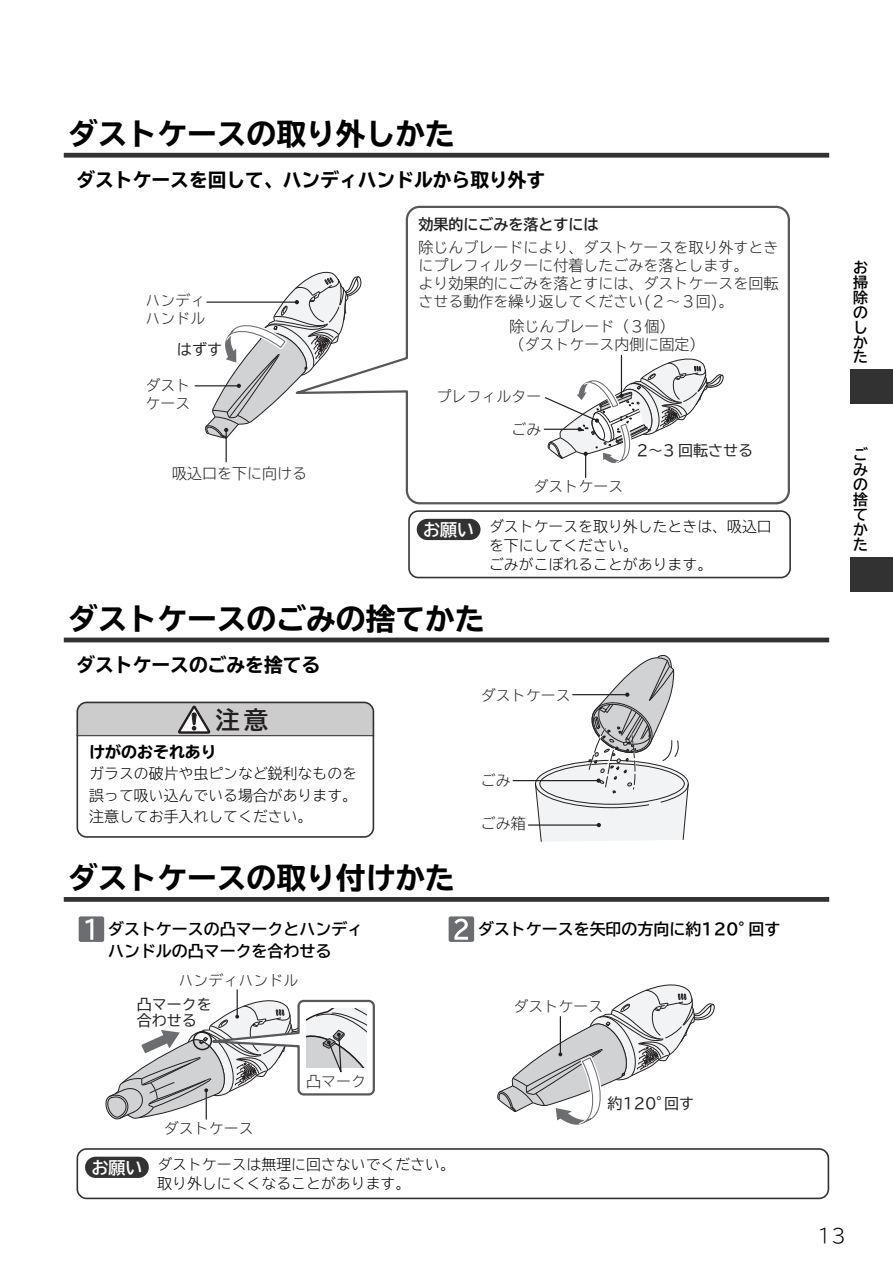
<style>
.page{position:relative;width:893px;height:1263px;background:#fff}
.page>*{position:absolute;margin:0;border:0;box-sizing:border-box;transform-origin:0 0}
.t1{font:700 expanded 29.7px "TBUD Go Std";color:#000}
.t2{font:24.3px "TBUD Go Std Bold 90 pv RKSJ H";color:#231f20}
.t3{font:700 expanded 19.2px "TBUD Go Std";color:#000}
.t4{font:300 19.2px "TBUD Go Std Super";color:#000}
.t5{font:700 16.95px "TBUD Go Std";color:#fff}
.t6{font:700 15.9px/21.3px "TBUD Go Std";color:#000}
.t7{font:700 expanded 15.9px "TBUD Go Std";color:#000}
.t8{font:15px/18px "TBUD Go Std Super Light 90 pv RKSJ H";color:#231f20}
.t9{font:15px/16.2px "TBUD Go Std Regular 90 pv RKSJ H";color:#231f20}
.t10{font:15px "TBUD Go Std Bold 90 pv RKSJ H";color:#231f20}
.t11{font:300 14.85px/19.2px "TBUD Go Std Super";color:#000}
.t12{font:700 14.85px/14.9px "TBUD Go Std";color:#000;text-align:justify}
</style>
<div class="page">
<div style="left:850px;top:557px;width:43px;height:34px;background:#323232"></div>
<div style="left:64px;top:153px;width:765px;height:5px;background:#323232"></div>
<svg style="left:363px;top:206px;width:427px;height:298px"></svg>
<hr style="left:195px;top:385px;width:44px;height:1px;background:#231f20">
<svg style="left:204px;top:271px;width:159px;height:168px"></svg>
<hr style="left:226px;top:430px;width:1px;height:32px;background:#231f20">
<svg style="left:544px;top:357px;width:180px;height:120px"></svg>
<hr style="left:621px;top:355px;width:1px;height:41px;background:#231f20">
<hr style="left:64px;top:638px;width:765px;height:4px;background:#323232">
<hr style="left:528px;top:824px;width:71px;height:2px;background:#231f20">
<hr style="left:513px;top:780px;width:86px;height:1px;background:#231f20">
<svg style="left:535px;top:655px;width:154px;height:187px"></svg>
<hr style="left:573px;top:694px;width:54px;height:1px;background:#231f20">
<div style="left:850px;top:370px;width:43px;height:34px;background:#323232"></div>
<div style="left:64px;top:897px;width:765px;height:5px;background:#323232"></div>
<div style="left:79px;top:916px;width:25px;height:26px;background:#6c6d70;border-radius:2px"></div>
<svg style="left:85px;top:919px;width:8px;height:21px"></svg>
<div style="left:449px;top:916px;width:25px;height:26px;background:#6c6d70;border-radius:2px"></div>
<svg style="left:454px;top:919px;width:14px;height:21px"></svg>
<svg style="left:106px;top:990px;width:269px;height:130px"></svg>
<div style="left:193px;top:1031px;width:19px;height:19px;border:2px solid #231f20;border-radius:50%"></div>
<svg style="left:497px;top:984px;width:217px;height:141px"></svg>
<hr style="left:560px;top:1016px;width:1px;height:38px;background:#231f20">
<svg style="left:77px;top:702px;width:297px;height:136px"></svg>
<hr style="left:77px;top:735px;width:297px;height:1px;background:#323232">
<svg style="left:408px;top:510px;width:383px;height:68px"></svg>
<div style="left:417px;top:519px;width:63px;height:21px;background:#323232;border-radius:11px"></div>
<svg style="left:77px;top:1148px;width:752px;height:51px"></svg>
<div style="left:85px;top:1157px;width:64px;height:21px;background:#323232;border-radius:11px"></div>
<h1 class="t1" style="left:68px;top:118px;width:388px">ダストケースの取り外しかた</h1>
<p class="t3" style="left:77px;top:169px;width:470px">ダストケースを回して、ハンディハンドルから取り外す</p>
<p class="t8" style="left:146px;top:291px;width:61px">ハンディハンドル</p>
<p class="t9" style="left:177px;top:341px;width:46px">はずす</p>
<p class="t8" style="left:146px;top:376px;width:46px">ダストケース</p>
<p class="t8" style="left:172px;top:463px;width:136px">吸込口を下に向ける</p>
<p class="t10" style="left:418px;top:212px;width:181px">効果的にごみを落とすには</p>
<p class="t8" style="left:418px;top:238px;width:361px">除じんブレードにより、ダストケースを取り外すときにプレフィルターに付着したごみを落とします。<br>より効果的にごみを落とすには、ダストケースを回転させる動作を繰り返してください(２～３回)。</p>
<p class="t8" style="left:509px;top:317px;width:196px">除じんブレード（３個）<br>（ダストケース内側に固定）</p>
<p class="t8" style="left:436px;top:380px;width:106px;line-height:32.5px;text-align:right">プレフィルターごみ</p>
<p class="t5" style="left:423px;top:516px;width:53px">お願い</p>
<p class="t8" style="left:533px;top:477px;width:91px">ダストケース</p>
<p class="t9" style="left:637px;top:442px;width:118px">2～3 回転させる</p>
<p class="t11" style="left:489px;top:516px;width:284px">ダストケースを取り外したときは、吸込口を下にしてください。<br>ごみがこぼれることがあります。</p>
<h1 class="t1" style="left:68px;top:602px;width:418px">ダストケースのごみの捨てかた</h1>
<p class="t3" style="left:77px;top:654px;width:245px">ダストケースのごみを捨てる</p>
<p class="t8" style="left:481px;top:686px;width:91px">ダストケース</p>
<h2 class="t2" style="left:215px;top:700px;width:54px">注意</h2>
<p class="t7" style="left:89px;top:743px;width:129px">けがのおそれあり</p>
<p class="t11" style="left:89px;top:763px;width:269px;line-height:21.3px;text-align:justify">ガラスの破片や虫ピンなど鋭利なものを誤って吸い込んでいる場合があります。注意してお手入れしてください。</p>
<p class="t8" style="left:481px;top:771px;width:31px">ごみ</p>
<p class="t8" style="left:481px;top:814px;width:46px">ごみ箱</p>
<h1 class="t1" style="left:68px;top:862px;width:388px">ダストケースの取り付けかた</h1>
<p class="t6" style="left:108px;top:919px;width:257px">ダストケースの凸マークとハンディハンドルの凸マークを合わせる</p>
<p class="t6" style="left:478px;top:919px;width:304px">ダストケースを矢印の方向に約120°回す</p>
<p class="t8" style="left:179px;top:971px;width:121px">ハンディハンドル</p>
<p class="t9" style="left:137px;top:996px;width:76px">凸マークを合わせる</p>
<p class="t8" style="left:164px;top:1118px;width:91px">ダストケース</p>
<p class="t8" style="left:306px;top:1072px;width:61px">凸マーク</p>
<p class="t5" style="left:91px;top:1153px;width:53px">お願い</p>
<p class="t11" style="left:157px;top:1154px;width:299px">ダストケースは無理に回さないでください。取り外しにくくなることがあります。</p>
<p class="t8" style="left:513px;top:996px;width:91px">ダストケース</p>
<p class="t9" style="left:607px;top:1095px;width:88px">約120°回す</p>
<p class="t12" style="left:853px;top:260px;width:16px">お掃除のしかた</p>
<p class="t12" style="left:853px;top:447px;width:16px">ごみの捨てかた</p>
<p class="t4" style="left:817px;top:1219px;width:30px">13</p>
</div>
